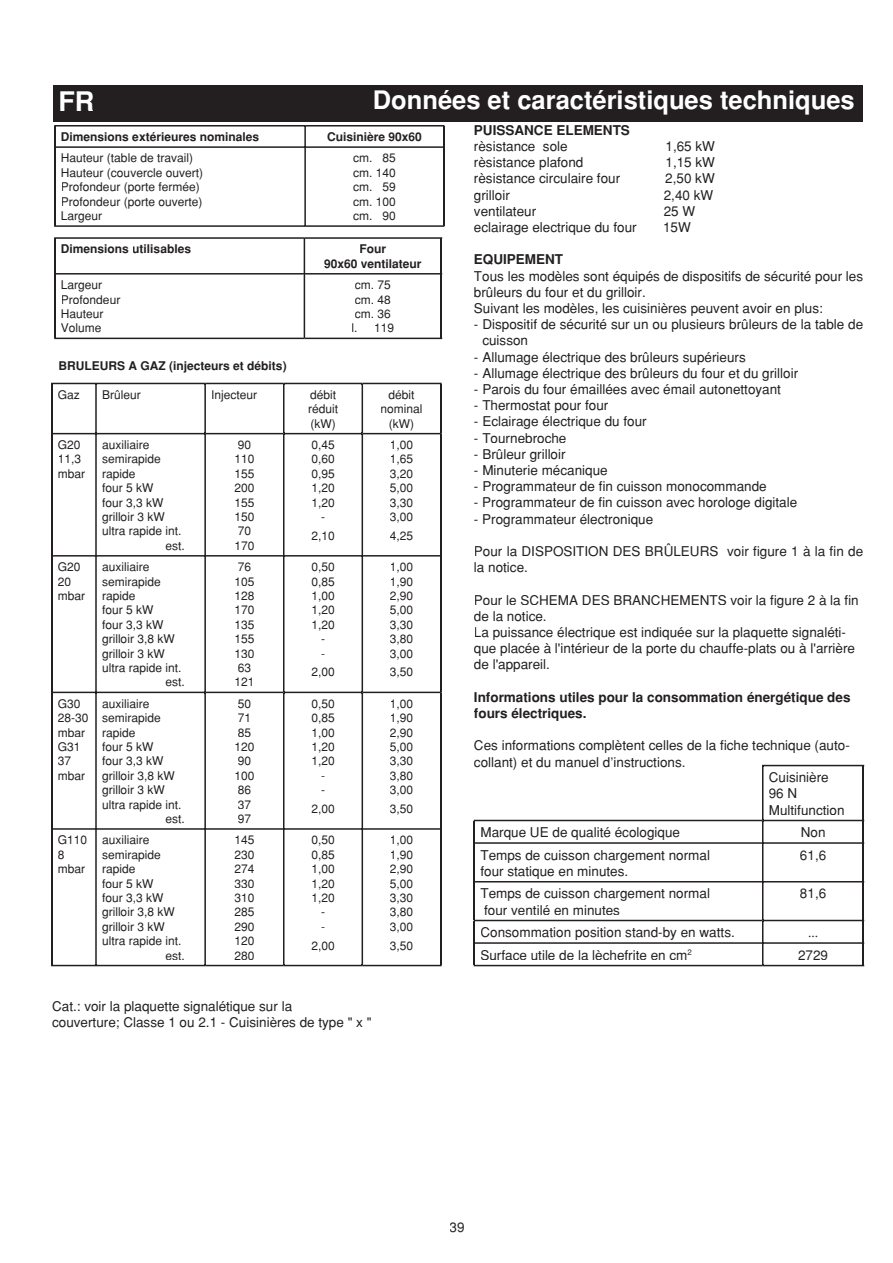
<style>
.page{position:relative;width:893px;height:1263px;background:#fff}
.page>*{position:absolute;margin:0;border:0;box-sizing:border-box;transform-origin:0 0}
.t1{font:700 27px "Helvetica";color:#fff}
.t2{font:700 25.5px "Helvetica";color:#fff}
.t3{font:13.5px/16.2px "Helvetica";color:#231f20}
.t4{font:700 13.5px/16.2px "Helvetica";color:#231f20}
.t5{font:13.5px "Times";color:#231f20}
.t6{font:12px/14.4px "Helvetica";color:#231f20}
.t7{font:700 12px/14.4px "Helvetica";color:#231f20;text-align:center}
</style>
<div class="page">
<div style="left:53px;top:85px;width:809px;height:37px;background:#231f20"></div>
<svg style="left:54px;top:125px;width:390px;height:102px"></svg>
<svg style="left:54px;top:237px;width:388px;height:102px"></svg>
<svg style="left:51px;top:383px;width:391px;height:583px"></svg>
<svg style="left:474px;top:765px;width:390px;height:201px"></svg>
<h1 class="t1" style="left:58px;top:86px;width:37px">FR</h1>
<h2 class="t2" style="left:373px;top:85px;width:483px">Données et caractéristiques techniques</h2>
<p class="t4" style="left:474px;top:122px;width:158px">PUISSANCE ELEMENTS</p>
<p class="t3" style="left:474px;top:138px;width:95px">rèsistance sole</p>
<p class="t3" style="left:665px;top:138px;width:51px">1,65 kW</p>
<p class="t3" style="left:474px;top:154px;width:111px">rèsistance plafond</p>
<p class="t3" style="left:665px;top:154px;width:51px">1,15 kW</p>
<p class="t3" style="left:474px;top:170px;width:148px">rèsistance circulaire four</p>
<p class="t3" style="left:665px;top:170px;width:51px">2,50 kW</p>
<p class="t3" style="left:474px;top:186px;width:37px">grilloir</p>
<p class="t3" style="left:664px;top:186px;width:51px">2,40 kW</p>
<p class="t3" style="left:474px;top:203px;width:64px">ventilateur</p>
<p class="t3" style="left:664px;top:203px;width:33px">25 W</p>
<p class="t3" style="left:474px;top:219px;width:164px">eclairage electrique du four</p>
<p class="t3" style="left:663px;top:219px;width:29px">15W</p>
<p class="t4" style="left:474px;top:251px;width:91px">EQUIPEMENT</p>
<p class="t3" style="left:474px;top:267px;width:391px">Tous les modèles sont équipés de dispositifs de sécurité pour les brûleurs du four et du grilloir.<br>Suivant les modèles, les cuisinières peuvent avoir en plus:</p>
<p class="t3" style="left:482px;top:316px;width:382px;text-indent:-8px">- Dispositif de sécurité sur un ou plusieurs brûleurs de la table de cuisson</p>
<p class="t3" style="left:474px;top:348px;width:273px">- Allumage électrique des brûleurs supérieurs</p>
<p class="t3" style="left:474px;top:365px;width:326px">- Allumage électrique des brûleurs du four et du grilloir</p>
<p class="t3" style="left:474px;top:381px;width:309px">- Parois du four émaillées avec émail autonettoyant</p>
<p class="t3" style="left:474px;top:397px;width:136px">- Thermostat pour four</p>
<p class="t3" style="left:474px;top:413px;width:174px">- Eclairage électrique du four</p>
<p class="t3" style="left:474px;top:429px;width:94px">- Tournebroche</p>
<p class="t3" style="left:474px;top:446px;width:93px">- Brûleur grilloir</p>
<p class="t3" style="left:474px;top:462px;width:135px">- Minuterie mécanique</p>
<p class="t3" style="left:474px;top:478px;width:294px">- Programmateur de fin cuisson monocommande</p>
<p class="t3" style="left:474px;top:494px;width:325px">- Programmateur de fin cuisson avec horologe digitale</p>
<p class="t3" style="left:474px;top:510px;width:181px">- Programmateur électronique</p>
<p class="t3" style="left:474px;top:543px;width:391px">Pour la DISPOSITION DES BRÛLEURS voir figure 1 à la fin de la notice.</p>
<p class="t3" style="left:474px;top:591px;width:386px">Pour le SCHEMA DES BRANCHEMENTS voir la figure 2 à la fin de la notice.<br>La puissance électrique est indiquée sur la plaquette signaléti&shy;que placée à l'intérieur de la porte du chauffe-plats ou à l'arrière de l'appareil.</p>
<p class="t4" style="left:474px;top:689px;width:378px">Informations utiles pour la consommation énergétique des fours électriques.</p>
<p class="t3" style="left:474px;top:737px;width:377px">Ces informations complètent celles de la fiche technique (auto&shy;collant) et du manuel d’instructions.</p>
<p class="t7" style="left:61px;top:130px;width:200px">Dimensions extérieures nominales</p>
<p class="t7" style="left:327px;top:130px;width:96px">Cuisinière 90x60</p>
<p class="t6" style="left:61px;top:151px;width:144px">Hauteur (table de travail)<br>Hauteur (couvercle ouvert)<br>Profondeur (porte fermée)<br>Profondeur (porte ouverte)<br>Largeur</p>
<p class="t6" style="left:353px;top:151px;width:44px;text-align:justify">cm. 85 cm. 140 cm. 59 cm. 100 cm. 90</p>
<p class="t7" style="left:61px;top:242px;width:132px">Dimensions utilisables</p>
<p class="t7" style="left:324px;top:242px;width:99px">Four<br>90x60 ventilateur</p>
<p class="t6" style="left:61px;top:278px;width:61px">Largeur<br>Profondeur<br>Hauteur<br>Volume</p>
<p class="t6" style="left:352px;top:278px;width:44px">cm. 75 cm. 48 cm. 36 l. 119</p>
<p class="t7" style="left:59px;top:358px;width:230px">BRULEURS A GAZ (injecteurs et débits)</p>
<p class="t6" style="left:58px;top:387px;width:24px">Gaz</p>
<p class="t6" style="left:102px;top:387px;width:40px">Brûleur</p>
<p class="t6" style="left:211px;top:387px;width:48px">Injecteur</p>
<p class="t6" style="left:308px;top:387px;width:32px">débit réduit (kW)</p>
<p class="t6" style="left:381px;top:387px;width:44px;text-align:center">débit nominal (kW)</p>
<p class="t6" style="left:58px;top:437px;width:29px">G20<br>11,3 mbar</p>
<p class="t6" style="left:102px;top:437px;width:49px">auxiliaire</p>
<p class="t6" style="left:234px;top:437px;width:22px">90<br>110<br>155<br>200<br>155<br>150<br>70<br>170</p>
<p class="t6" style="left:311px;top:437px;width:25px;text-align:center">0,45<br>0,60<br>0,95<br>1,20<br>1,20 -</p>
<p class="t6" style="left:390px;top:437px;width:25px;text-align:justify">1,00<br>1,65<br>3,20<br>5,00<br>3,30<br>3,00</p>
<p class="t6" style="left:390px;top:528px;width:25px">4,25</p>
<p class="t6" style="left:102px;top:452px;width:60px">semirapide</p>
<p class="t6" style="left:102px;top:466px;width:35px">rapide</p>
<p class="t6" style="left:102px;top:481px;width:53px">four 5 kW</p>
<p class="t6" style="left:102px;top:495px;width:63px">four 3,3 kW</p>
<p class="t6" style="left:102px;top:509px;width:64px">grilloir 3 kW</p>
<p class="t6" style="left:102px;top:524px;width:81px">ultra rapide int.</p>
<p class="t6" style="left:165px;top:538px;width:21px">est.</p>
<p class="t6" style="left:311px;top:528px;width:25px">2,10</p>
<p class="t6" style="left:58px;top:560px;width:29px">G20<br>20 mbar</p>
<p class="t6" style="left:102px;top:560px;width:49px">auxiliaire</p>
<p class="t6" style="left:390px;top:560px;width:25px;text-align:justify">1,00<br>1,90<br>2,90<br>5,00<br>3,30<br>3,80<br>3,00</p>
<p class="t6" style="left:390px;top:665px;width:25px">3,50</p>
<p class="t6" style="left:234px;top:560px;width:22px">76<br>105<br>128<br>170<br>135<br>155<br>130<br>63<br>121</p>
<p class="t6" style="left:311px;top:560px;width:25px;text-align:center">0,50<br>0,85<br>1,00<br>1,20<br>1,20 -<br>-</p>
<p class="t6" style="left:102px;top:574px;width:60px">semirapide</p>
<p class="t6" style="left:102px;top:588px;width:35px">rapide</p>
<p class="t6" style="left:102px;top:603px;width:53px">four 5 kW</p>
<p class="t6" style="left:102px;top:617px;width:63px">four 3,3 kW</p>
<p class="t6" style="left:102px;top:632px;width:74px">grilloir 3,8 kW</p>
<p class="t6" style="left:102px;top:646px;width:64px">grilloir 3 kW</p>
<p class="t6" style="left:102px;top:660px;width:81px">ultra rapide int.</p>
<p class="t6" style="left:165px;top:675px;width:21px">est.</p>
<p class="t6" style="left:311px;top:665px;width:25px">2,00</p>
<p class="t6" style="left:58px;top:696px;width:32px">G30<br>28-30 mbar<br>G31<br>37 mbar</p>
<p class="t6" style="left:102px;top:696px;width:49px">auxiliaire</p>
<p class="t6" style="left:234px;top:696px;width:22px">50<br>71<br>85<br>120<br>90<br>100<br>86<br>37<br>97</p>
<p class="t6" style="left:311px;top:696px;width:25px;text-align:center">0,50<br>0,85<br>1,00<br>1,20<br>1,20 -<br>-</p>
<p class="t6" style="left:390px;top:696px;width:25px;text-align:justify">1,00<br>1,90<br>2,90<br>5,00<br>3,30<br>3,80<br>3,00</p>
<p class="t6" style="left:390px;top:801px;width:25px">3,50</p>
<p class="t6" style="left:102px;top:711px;width:60px">semirapide</p>
<p class="t6" style="left:102px;top:725px;width:35px">rapide</p>
<p class="t6" style="left:102px;top:739px;width:53px">four 5 kW</p>
<p class="t6" style="left:102px;top:754px;width:63px">four 3,3 kW</p>
<p class="t6" style="left:102px;top:768px;width:74px">grilloir 3,8 kW</p>
<p class="t6" style="left:102px;top:783px;width:64px">grilloir 3 kW</p>
<p class="t6" style="left:102px;top:797px;width:81px">ultra rapide int.</p>
<p class="t6" style="left:165px;top:811px;width:21px">est.</p>
<p class="t3" style="left:769px;top:769px;width:77px">Cuisinière<br>96 N<br>Multifunction</p>
<p class="t6" style="left:311px;top:801px;width:25px">2,00</p>
<p class="t6" style="left:58px;top:833px;width:31px">G110<br>8 mbar</p>
<p class="t6" style="left:102px;top:833px;width:49px">auxiliaire</p>
<p class="t6" style="left:102px;top:847px;width:60px">semirapide</p>
<p class="t6" style="left:102px;top:861px;width:35px">rapide</p>
<p class="t6" style="left:102px;top:876px;width:53px">four 5 kW</p>
<p class="t6" style="left:102px;top:890px;width:63px">four 3,3 kW</p>
<p class="t6" style="left:102px;top:905px;width:74px">grilloir 3,8 kW</p>
<p class="t6" style="left:102px;top:919px;width:64px">grilloir 3 kW</p>
<p class="t6" style="left:102px;top:933px;width:81px">ultra rapide int.</p>
<p class="t6" style="left:165px;top:948px;width:21px">est.</p>
<p class="t6" style="left:234px;top:833px;width:22px;text-align:justify">145<br>230<br>274<br>330<br>310<br>285<br>290<br>120<br>280</p>
<p class="t6" style="left:311px;top:833px;width:25px;text-align:center">0,50<br>0,85<br>1,00<br>1,20<br>1,20 -<br>-</p>
<p class="t6" style="left:311px;top:938px;width:25px">2,00</p>
<p class="t3" style="left:52px;top:998px;width:321px">Cat.: voir la plaquette signalétique sur la<br>couverture; Classe 1 ou 2.1 - Cuisinières de type " x "</p>
<p class="t6" style="left:390px;top:833px;width:25px;text-align:justify">1,00<br>1,90<br>2,90<br>5,00<br>3,30<br>3,80<br>3,00</p>
<p class="t6" style="left:390px;top:938px;width:25px">3,50</p>
<p class="t3" style="left:480px;top:824px;width:201px">Marque UE de qualité écologique</p>
<p class="t3" style="left:801px;top:824px;width:26px">Non</p>
<p class="t3" style="left:480px;top:846px;width:231px">Temps de cuisson chargement normal four statique en minutes.</p>
<p class="t3" style="left:800px;top:846px;width:28px">61,6</p>
<p class="t3" style="left:480px;top:885px;width:231px">Temps de cuisson chargement normal four ventilé en minutes</p>
<p class="t3" style="left:800px;top:885px;width:28px">81,6</p>
<p class="t3" style="left:480px;top:924px;width:256px">Consommation position stand-by en watts.</p>
<p class="t5" style="left:808px;top:925px;width:12px">...</p>
<p class="t3" style="left:480px;top:946px;width:213px">Surface utile de la lèchefrite en cm<sup>2</sup></p>
<p class="t3" style="left:798px;top:946px;width:32px">2729</p>
<p class="t3" style="left:450px;top:1219px;width:17px">39</p>
</div>
